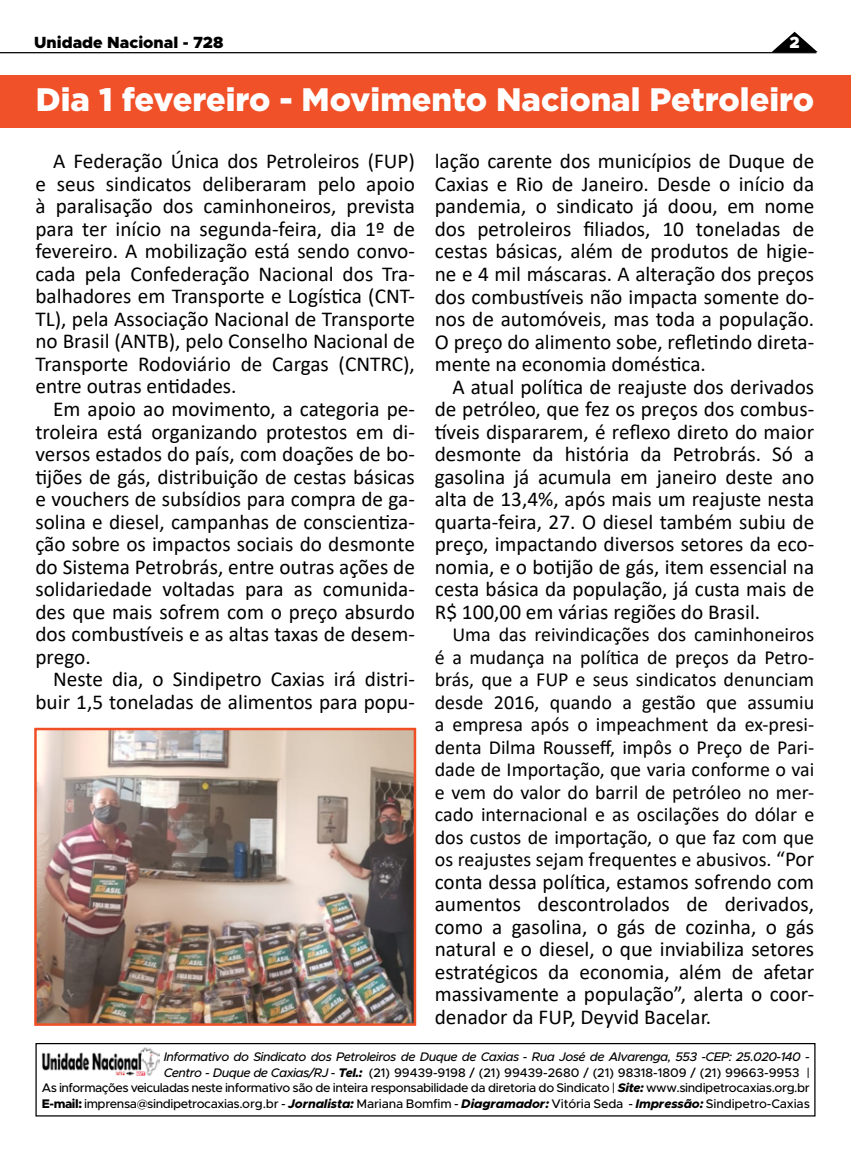
<style>
.page{position:relative;width:851px;height:1152px;background:#fff}
.page>*{position:absolute;margin:0;border:0;box-sizing:border-box;transform-origin:0 0}
.t1{font:900 32.5px "Gotham";color:#fff}
.t2{font:21.25px/22.5px "Calibri";color:#000101;text-align:justify}
.t3{font:20px/22.5px "Calibri";color:#000101;text-align:justify}
.t4{font:900 16.25px "Metropolis";color:#000}
.t5{font:900 16.25px "Metropolis";color:#fff}
.t6{font:500 12.5px/15.6px "Metropolis";letter-spacing:-.03em;color:#000;text-align:right}
.s1{font-size:21.25px}
.s2{font-style:italic}
.s3{font-weight:800;font-style:italic}
.s4{font-weight:800}
</style>
<div class="page">
<div style="left:0;top:75px;width:850px;height:53px;background:#f05128"></div>
<svg style="left:772px;top:32px;width:45px;height:20px"></svg>
<hr style="left:0;top:52px;width:816px;height:1px;background:#000">
<div style="left:35px;top:1043px;width:780px;height:73px;border:1px solid #000"></div>
<img style="left:42px;top:1047px;width:117px;height:28px">
<img style="left:37px;top:730px;width:376px;height:292px">
<div style="left:34px;top:727px;width:382px;height:298px;border:2px solid #f04f26"></div>
<p class="t4" style="left:34px;top:32px;width:191px">Unidade Nacional - 728</p>
<p class="t5" style="left:789px;top:32px;width:12px">2</p>
<h1 class="t1" style="left:36px;top:81px;width:779px">Dia 1 fevereiro - Movimento Nacional Petroleiro</h1>
<p class="t2" style="left:35px;top:149px;width:381px;text-indent:18px">A Federação Única dos Petroleiros (FUP) e seus sindicatos deliberaram pelo apoio à paralisação dos caminhoneiros, prevista para ter início na segunda-feira, dia 1º de fevereiro. A mobilização está sendo convo&shy;cada pela Confederação Nacional dos Tra&shy;balhadores em Transporte e Logística (CNT-TL), pela Associação Nacional de Transporte no Brasil (ANTB), pelo Conselho Nacional de Transporte Rodoviário de Cargas (CNTRC), entre outras entidades.</p>
<p class="t2" style="left:35px;top:397px;width:381px;text-indent:18px">Em apoio ao movimento, a categoria pe&shy;troleira está organizando protestos em di&shy;versos estados do país, com doações de bo&shy;tijões de gás, distribuição de cestas básicas e vouchers de subsídios para compra de ga&shy;solina e diesel, campanhas de conscientiza&shy;ção sobre os impactos sociais do desmonte do Sistema Petrobrás, entre outras ações de solidariedade voltadas para as comunida&shy;des que mais sofrem com o preço absurdo dos combustíveis e as altas taxas de desem&shy;prego.</p>
<p class="t2" style="left:35px;top:667px;width:381px;text-align:right">Neste dia, o Sindipetro Caxias irá distri&shy;buir 1,5 toneladas de alimentos para popu-</p>
<p class="t2" style="left:434px;top:150px;width:381px">lação carente dos municípios de Duque de Caxias e Rio de Janeiro. Desde o início da pandemia, o sindicato já doou, em nome dos petroleiros filiados, 10 toneladas de cestas básicas, além de produtos de higie&shy;ne e 4 mil máscaras. A alteração dos preços dos combustíveis não impacta somente do&shy;nos de automóveis, mas toda a população.<br>O preço do alimento sobe, refletindo direta&shy;mente na economia doméstica.</p>
<p class="t2" style="left:434px;top:375px;width:381px;text-indent:18px">A atual política de reajuste dos derivados de petróleo, que fez os preços dos combus&shy;tíveis dispararem, é reflexo direto do maior desmonte da história da Petrobrás. Só a gasolina já acumula em janeiro deste ano alta de 13,4%, após mais um reajuste nesta quarta-feira, 27. O diesel também subiu de preço, impactando diversos setores da eco&shy;nomia, e o botijão de gás, item essencial na cesta básica da população, já custa mais de R$ 100,00 em várias regiões do Brasil.</p>
<p class="t3" style="left:434px;top:622px;width:381px;text-indent:18px">Uma das reivindicações dos caminhoneiros é a mudança na política de preços da Petro&shy;brás, que a FUP e seus sindicatos denunciam desde 2016, quando a gestão que assumiu a empresa após o impeachment da ex-presi&shy;denta Dilma Rousseff, impôs o Preço de Pari&shy;dade de Importação, que varia conforme o vai e vem do valor do barril de petróleo no mer&shy;cado internacional e as oscilações do dólar e dos custos de importação, o que faz com que os reajustes sejam frequentes e abusivos. <span class="s1">“Por</span></p>
<p class="t2" style="left:434px;top:869px;width:381px">conta dessa política, estamos sofrendo com aumentos descontrolados de derivados, como a gasolina, o gás de cozinha, o gás natural e o diesel, o que inviabiliza setores estratégicos da economia, além de afetar massivamente a população”, alerta o coor&shy;denador da FUP, Deyvid Bacelar.</p>
<p class="t6" style="left:42px;top:1049px;width:769px"><span class="s2">Informativo do Sindicato dos Petroleiros de Duque de Caxias - Rua José de Alvarenga, 553 -CEP: 25.020-140 -<br>Centro - Duque de Caxias/RJ</span> - <span class="s3">Tel.:</span> (21) 99439-9198 / (21) 99439-2680 / (21) 98318-1809 / (21) 99663-9953 |<br>As informações veiculadas neste informativo são de inteira responsabilidade da diretoria do Sindicato | <span class="s3">Site:</span> www.sindipetrocaxias.org.br <span class="s4">E-mail:</span> imprensa@sindipetrocaxias.org.br - <span class="s3">Jornalista:</span> Mariana Bomfim - <span class="s3">Diagramador:</span> Vitória Seda - <span class="s3">Impressão:</span> Sindipetro-Caxias</p>
</div>
